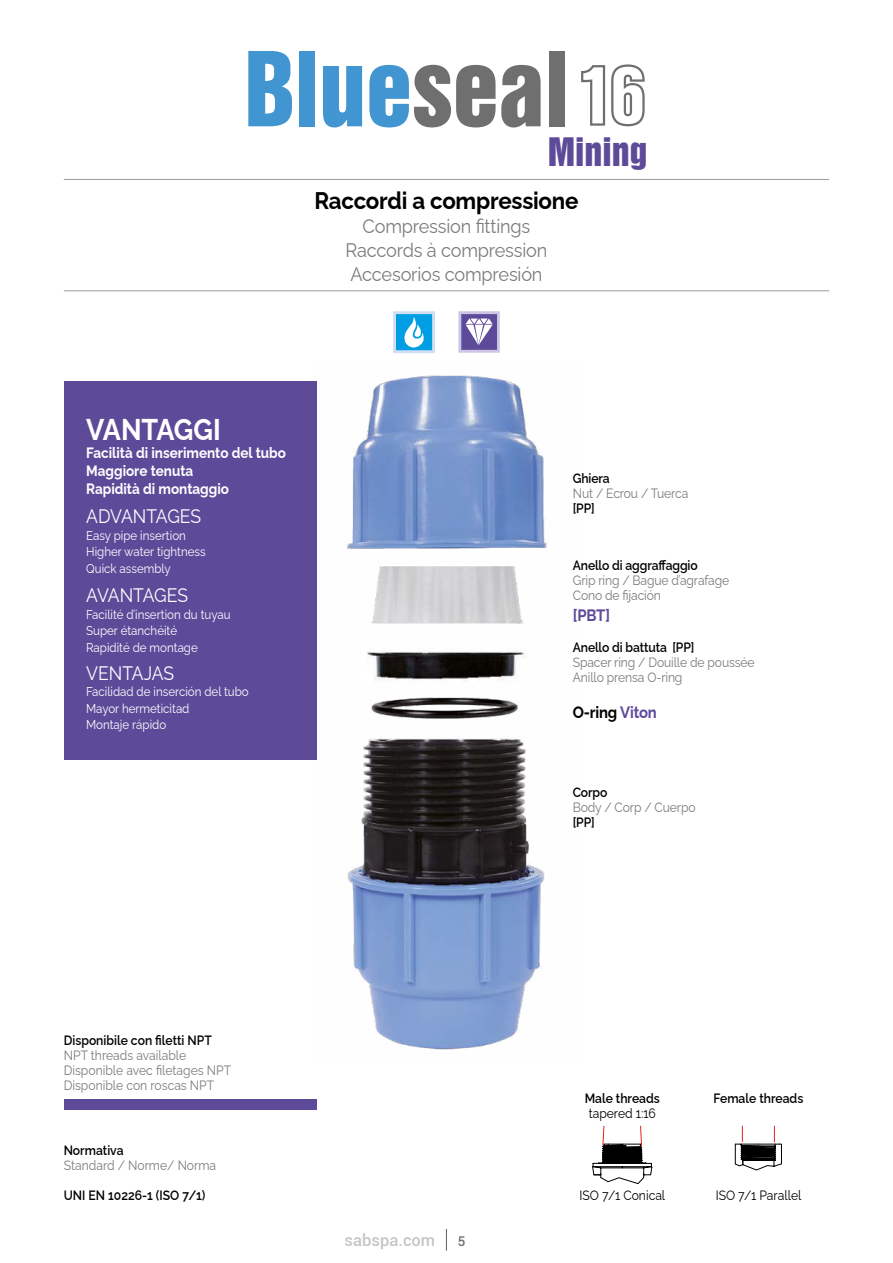
<style>
.page{position:relative;width:893px;height:1263px;background:#fff}
.page>*{position:absolute;margin:0;border:0;box-sizing:border-box;transform-origin:0 0}
.t1{font:36px "Swiss 921 BT Regular A";color:#5d4b9a}
.t2{font:700 30px "Raleway";color:#fff;scale:.9 1}
.t3{font:700 24px "Raleway";letter-spacing:-.01em;color:#000;scale:.93 1}
.t4{font:19.5px/24px "Raleway";letter-spacing:-.01em;color:#7c7b7b;text-align:center;scale:.93 1}
.t5{font:19.5px "Raleway";letter-spacing:-.005em;color:#fff;scale:.9 1}
.t6{font:700 16.5px "Raleway";letter-spacing:-.01em;color:#000;scale:.9 1}
.t7{font:500 16.5px "Roboto";color:#c6c6c6}
.t8{font:700 16.5px "Raleway";color:#5d4b9a;scale:.9 1}
.t9{font:700 15px/18px "Raleway";color:#fff;scale:.9 1}
.t10{font:13.5px/15px "Raleway";letter-spacing:-.01em;color:#7c7b7b;scale:.9 1}
.t11{font:600 13.5px "Raleway";letter-spacing:-.005em;color:#000;scale:.9 1}
.t12{font:13.5px "Raleway";color:#000;scale:.9 1}
.t13{font:500 13.5px "Roboto";color:#706f6f}
.t14{font:12.9px/16.5px "Raleway";color:#fff;scale:.9 1}
.s1{color:#5d4b9a}
</style>
<div class="page">
<svg style="left:446px;top:1229px;width:1px;height:22px"></svg>
<img style="left:314px;top:375px;width:234px;height:675px">
<div style="left:64px;top:381px;width:252px;height:378px;background:#5d4b9a"></div>
<hr style="left:64px;top:179px;width:765px;height:1px;background:#9d9d9c">
<hr style="left:64px;top:290px;width:765px;height:1px;background:#9d9d9c">
<svg style="left:592px;top:1126px;width:60px;height:58px"></svg>
<svg style="left:735px;top:1126px;width:47px;height:44px"></svg>
<div style="left:64px;top:1099px;width:252px;height:11px;background:#5d4b9a"></div>
<img style="left:361px;top:643px;width:168px;height:39px">
<svg style="left:248px;top:51px;width:44px;height:75px;background:#62a7d9"></svg>
<div style="left:299px;top:51px;width:16px;height:75px;background:#4195d1"></div>
<svg style="left:323px;top:66px;width:39px;height:61px;background:#60a6d8"></svg>
<svg style="left:369px;top:65px;width:172px;height:62px"></svg>
<div style="left:549px;top:51px;width:16px;height:75px;background:#706f6f"></div>
<svg style="left:581px;top:65px;width:24px;height:61px"></svg>
<svg style="left:611px;top:64px;width:34px;height:62px"></svg>
<div style="left:393px;top:311px;width:42px;height:42px;background:#009fe3;border:3px solid #d1def3"></div>
<svg style="left:404px;top:317px;width:20px;height:30px"></svg>
<div style="left:458px;top:311px;width:42px;height:42px;background:#5d4b9a;border:3px solid #ccc6e4"></div>
<svg style="left:466px;top:319px;width:27px;height:26px"></svg>
<h1 class="t1" style="left:548px;top:128px;width:102px">Mining</h1>
<h3 class="t3" style="left:314px;top:182px;width:285px">Raccordi a compressione</h3>
<h3 class="t4" style="left:346px;top:212px;width:218px">Compression fittings<br>Raccords à compression<br>Accesorios compresión</h3>
<h2 class="t2" style="left:86px;top:406px;width:151px">VANTAGGI</h2>
<p class="t9" style="left:86px;top:442px;width:223px">Facilità di inserimento del tubo<br>Maggiore tenuta<br>Rapidità di montaggio</p>
<h3 class="t5" style="left:86px;top:501px;width:129px">ADVANTAGES</h3>
<p class="t14" style="left:86px;top:525px;width:134px">Easy pipe insertion<br>Higher water tightness<br>Quick assembly</p>
<h3 class="t5" style="left:86px;top:580px;width:115px">AVANTAGES</h3>
<p class="t14" style="left:86px;top:604px;width:162px">Facilité d’insertion du tuyau<br>Super étanchéité<br>Rapidité de montage</p>
<h3 class="t5" style="left:86px;top:657px;width:99px">VENTAJAS</h3>
<p class="t14" style="left:86px;top:682px;width:182px">Facilidad de inserción del tubo<br>Mayor hermeticitad<br>Montaje rápido</p>
<p class="t11" style="left:573px;top:468px;width:43px">Ghiera</p>
<p class="t10" style="left:573px;top:484px;width:130px">Nut / Ecrou / Tuerca</p>
<p class="t11" style="left:573px;top:498px;width:26px">[PP]</p>
<p class="t11" style="left:573px;top:555px;width:140px">Anello di aggraffaggio</p>
<p class="t10" style="left:573px;top:572px;width:175px">Grip ring / Bague d’agrafage<br>Cono de fijación</p>
<p class="t8" style="left:573px;top:603px;width:43px">[PBT]</p>
<p class="t11" style="left:573px;top:637px;width:137px">Anello di battuta [PP]</p>
<p class="t10" style="left:573px;top:654px;width:204px">Spacer ring / Douille de poussée<br>Anillo prensa O-ring</p>
<p class="t6" style="left:573px;top:699px;width:95px">O-ring <span class="s1">Viton</span></p>
<p class="t11" style="left:573px;top:782px;width:40px">Corpo</p>
<p class="t10" style="left:573px;top:798px;width:138px">Body / Corp / Cuerpo</p>
<p class="t11" style="left:573px;top:812px;width:26px">[PP]</p>
<p class="t11" style="left:64px;top:1030px;width:166px">Disponibile con filetti NPT</p>
<p class="t10" style="left:64px;top:1046px;width:188px">NPT threads available<br>Disponible avec filetages NPT<br>Disponible con roscas NPT</p>
<p class="t11" style="left:64px;top:1139px;width:68px">Normativa</p>
<p class="t10" style="left:64px;top:1156px;width:171px">Standard / Norme/ Norma</p>
<p class="t11" style="left:64px;top:1184px;width:159px">UNI EN 10226-1 (ISO 7/1)</p>
<p class="t7" style="left:345px;top:1229px;width:92px">sabspa.com</p>
<p class="t13" style="left:458px;top:1232px;width:9px">5</p>
<p class="t11" style="left:585px;top:1088px;width:85px">Male threads</p>
<p class="t12" style="left:589px;top:1102px;width:76px">tapered 1:16</p>
<p class="t12" style="left:580px;top:1185px;width:97px">ISO 7/1 Conical</p>
<p class="t11" style="left:713px;top:1088px;width:101px">Female threads</p>
<p class="t12" style="left:716px;top:1185px;width:97px">ISO 7/1 Parallel</p>
</div>
